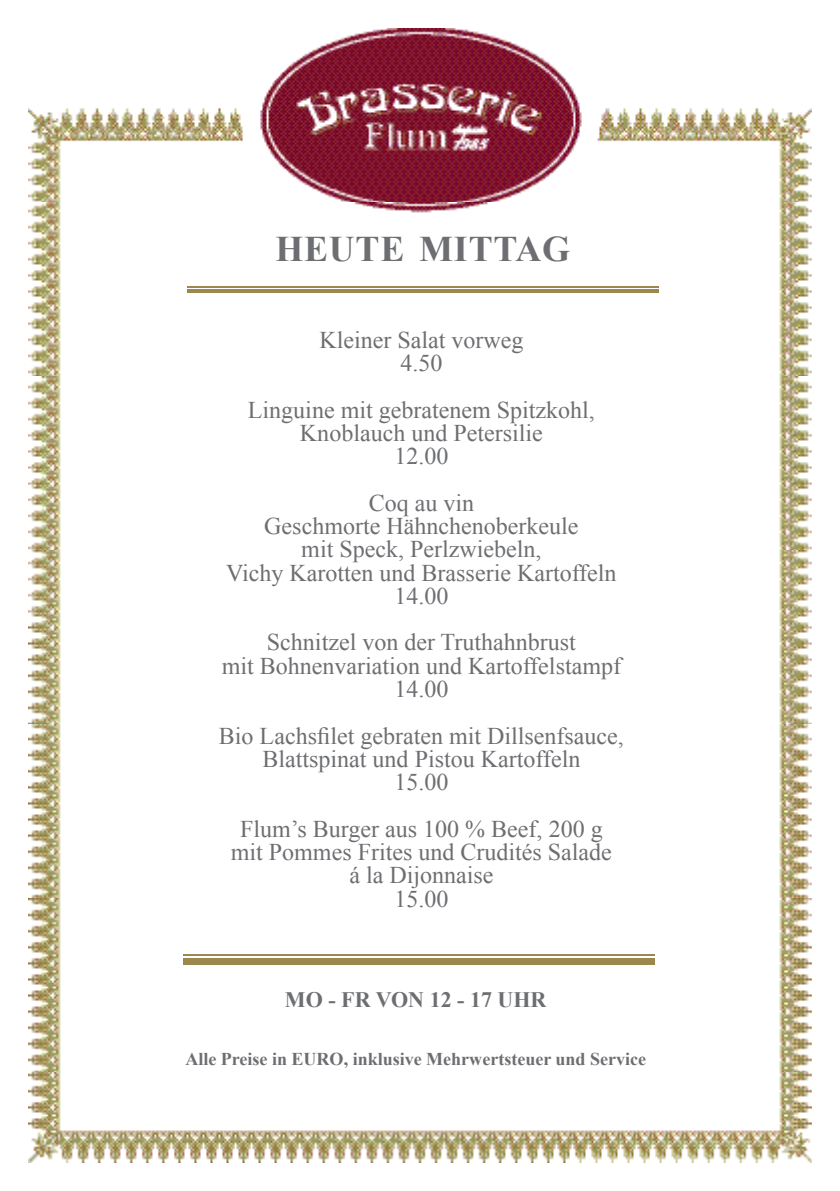
<style>
.page{position:relative;width:840px;height:1191px;background:#fff}
.page>*{position:absolute;margin:0;border:0;box-sizing:border-box;transform-origin:0 0}
.t1{font:700 36px "Times New Roman";letter-spacing:.02em;color:#6d6e71}
.t2{font:24px/23.2px "Times New Roman";color:#6d6e71;text-align:center}
.t3{font:700 22px "Times New Roman";color:#6d6e71}
.t4{font:700 18px "Times New Roman";color:#6d6e71}
</style>
<div class="page">
<img style="left:28px;top:28px;width:783px;height:1134px">
<hr style="left:187px;top:290px;width:471px;height:3px;background:#9c884d">
<hr style="left:187px;top:286px;width:471px;height:1px;background:#9c884d">
<div style="left:183px;top:958px;width:470px;height:6px;background:#9c884d"></div>
<hr style="left:183px;top:954px;width:470px;height:2px;background:#9c884d">
<h1 class="t1" style="left:275px;top:224px;width:296px">HEUTE MITTAG</h1>
<p class="t2" style="left:319px;top:327px;width:205px">Kleiner Salat vorweg<br>4.50</p>
<p class="t2" style="left:248px;top:397px;width:348px">Linguine mit gebratenem Spitzkohl,<br>Knoblauch und Petersilie<br>12.00</p>
<p class="t2" style="left:226px;top:490px;width:391px">Coq au vin<br>Geschmorte Hähnchenoberkeule<br>mit Speck, Perlzwiebeln,<br>Vichy Karotten und Brasserie Kartoffeln<br>14.00</p>
<p class="t2" style="left:222px;top:630px;width:400px">Schnitzel von der Truthahnbrust<br>mit Bohnenvariation und Kartoffelstampf<br>14.00</p>
<p class="t2" style="left:219px;top:723px;width:406px">Bio Lachsfilet gebraten mit Dillsenfsauce,<br>Blattspinat und Pistou Kartoffeln<br>15.00</p>
<p class="t2" style="left:231px;top:816px;width:382px">Flum’s Burger aus 100 % Beef, 200 g mit Pommes Frites und Crudités Salade á la Dijonnaise<br>15.00</p>
<p class="t3" style="left:285px;top:984px;width:263px">MO - FR VON 12 - 17 UHR</p>
<p class="t4" style="left:185px;top:1046px;width:462px">Alle Preise in EURO, inklusive Mehrwertsteuer und Service</p>
</div>
